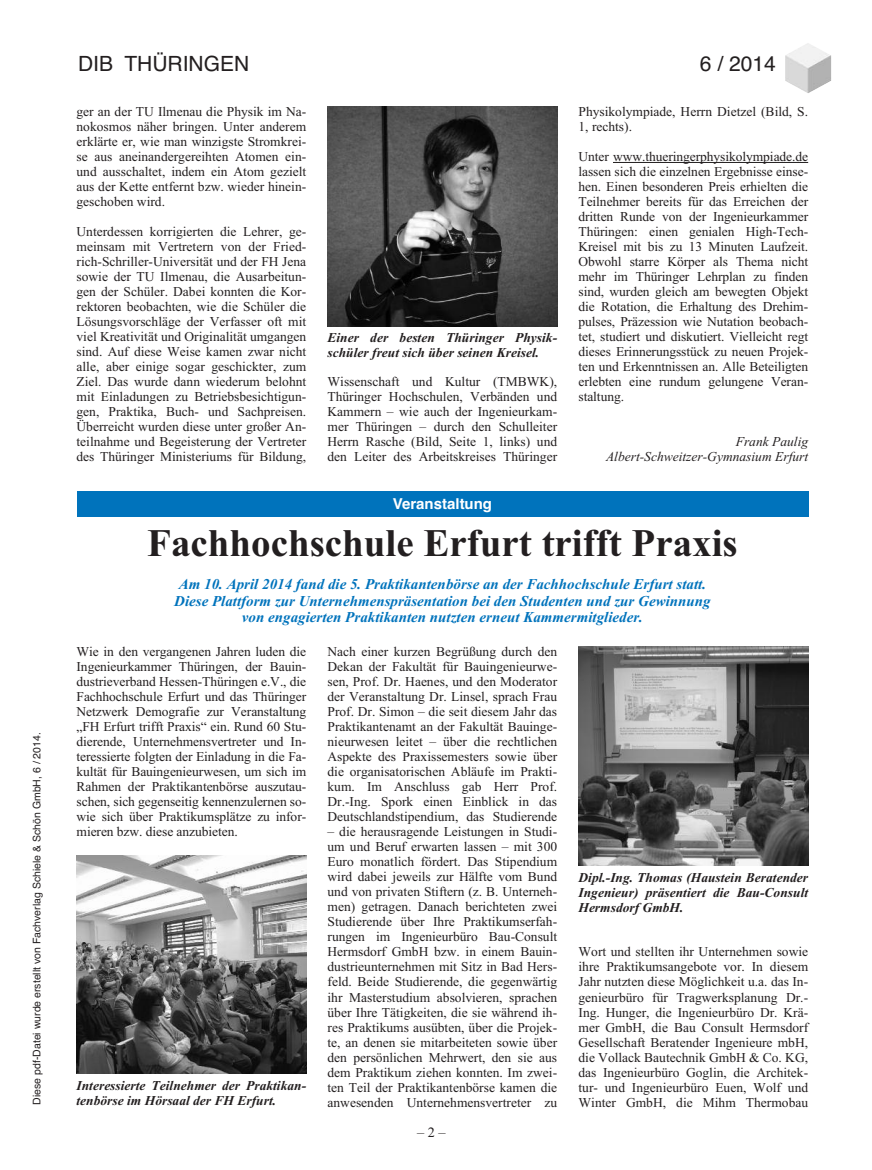
<style>
.page{position:relative;width:872px;height:1170px;background:#fff}
.page>*{position:absolute;margin:0;border:0;box-sizing:border-box;transform-origin:0 0}
.t1{font:700 39px "Times New Roman";color:#231f20}
.t2{font:21px "Helvetica";color:#231f20}
.t3{font:italic 700 15px/16.5px "Times New Roman";color:#0073bc;text-align:center}
.t4{font:700 15px "Helvetica";color:#fff}
.t5{font:13.5px/15px "Times New Roman";color:#231f20;text-align:justify}
.t6{font:italic 700 13.5px/15px "Times New Roman";color:#231f20}
.t7{font:italic 13.5px/15px "Times New Roman";color:#231f20;text-align:right}
.t8{font:10.5px "Helvetica";color:#231f20}
</style>
<div class="page">
<hr style="left:76px;top:63px;width:224px;height:1px;background:#00aeef">
<img style="left:785px;top:43px;width:46px;height:50px">
<div style="left:77px;top:54px;width:700px;height:31px;background:#fff"></div>
<hr style="left:613px;top:162px;width:195px;height:1px;background:#231f20">
<div style="left:77px;top:491px;width:731px;height:26px;background:#0073bc"></div>
<img style="left:327px;top:106px;width:230px;height:220px">
<img style="left:77px;top:855px;width:229px;height:218px">
<img style="left:578px;top:646px;width:230px;height:219px">
<p class="t8" style="left:31px;top:1104px;width:374px;rotate:-90deg">Diese pdf-Datei wurde erstellt von Fachverlag Schiele &amp; Schön GmbH, 6 / 2014.</p>
<h2 class="t2" style="left:78px;top:52px;width:173px">DIB THÜRINGEN</h2>
<h2 class="t2" style="left:700px;top:52px;width:77px">6 / 2014</h2>
<p class="t5" style="left:77px;top:104px;width:231px">ger an der TU Ilmenau die Physik im Na&shy;nokosmos näher bringen. Unter anderem erklärte er, wie man winzigste Stromkrei&shy;se aus aneinandergereihten Atomen ein&shy;und ausschaltet, indem ein Atom gezielt aus der Kette entfernt bzw. wieder hinein&shy;geschoben wird.</p>
<p class="t5" style="left:77px;top:224px;width:231px">Unterdessen korrigierten die Lehrer, ge&shy;meinsam mit Vertretern von der Fried&shy;rich-Schriller-Universität und der FH Jena sowie der TU Ilmenau, die Ausarbeitun&shy;gen der Schüler. Dabei konnten die Kor&shy;rektoren beobachten, wie die Schüler die Lösungsvorschläge der Verfasser oft mit viel Kreativität und Originalität umgangen sind. Auf diese Weise kamen zwar nicht alle, aber einige sogar geschickter, zum Ziel. Das wurde dann wiederum belohnt mit Einladungen zu Betriebsbesichtigun&shy;gen, Praktika, Buch- und Sachpreisen.<br>Überreicht wurden diese unter großer An&shy;teilnahme und Begeisterung der Vertreter des Thüringer Ministeriums für Bildung,</p>
<p class="t6" style="left:327px;top:330px;width:231px">Einer der besten Thüringer Physik&shy;schüler freut sich über seinen Kreisel.</p>
<p class="t5" style="left:327px;top:374px;width:231px">Wissenschaft und Kultur (TMBWK), Thüringer Hochschulen, Verbänden und Kammern – wie auch der Ingenieurkam&shy;mer Thüringen – durch den Schulleiter Herrn Rasche (Bild, Seite 1, links) und den Leiter des Arbeitskreises Thüringer</p>
<p class="t4" style="left:393px;top:494px;width:101px">Veranstaltung</p>
<p class="t5" style="left:578px;top:104px;width:231px">Physikolympiade, Herrn Dietzel (Bild, S.<br>1, rechts).</p>
<p class="t5" style="left:578px;top:149px;width:231px">Unter www.thueringerphysikolympiade.de lassen sich die einzelnen Ergebnisse einse&shy;hen. Einen besonderen Preis erhielten die Teilnehmer bereits für das Erreichen der dritten Runde von der Ingenieurkammer Thüringen: einen genialen High-Tech-Kreisel mit bis zu 13 Minuten Laufzeit.<br>Obwohl starre Körper als Thema nicht mehr im Thüringer Lehrplan zu finden sind, wurden gleich am bewegten Objekt die Rotation, die Erhaltung des Drehim&shy;pulses, Präzession wie Nutation beobach&shy;tet, studiert und diskutiert. Vielleicht regt dieses Erinnerungsstück zu neuen Projek&shy;ten und Erkenntnissen an. Alle Beteiligten erlebten eine rundum gelungene Veran&shy;staltung.</p>
<p class="t7" style="left:606px;top:434px;width:204px">Frank Paulig<br>Albert-Schweitzer-Gymnasium Erfurt</p>
<h1 class="t1" style="left:147px;top:520px;width:592px">Fachhochschule Erfurt trifft Praxis</h1>
<p class="t3" style="left:174px;top:576px;width:538px">Am 10. April 2014 fand die 5. Praktikantenbörse an der Fachhochschule Erfurt statt.<br>Diese Plattform zur Unternehmenspräsentation bei den Studenten und zur Gewinnung von engagierten Praktikanten nutzten erneut Kammermitglieder.</p>
<p class="t5" style="left:77px;top:644px;width:231px">Wie in den vergangenen Jahren luden die Ingenieurkammer Thüringen, der Bauin&shy;dustrieverband Hessen-Thüringen e.V., die Fachhochschule Erfurt und das Thüringer Netzwerk Demografie zur Veranstaltung „FH Erfurt trifft Praxis“ ein. Rund 60 Stu&shy;dierende, Unternehmensvertreter und In&shy;teressierte folgten der Einladung in die Fa&shy;kultät für Bauingenieurwesen, um sich im Rahmen der Praktikantenbörse auszutau&shy;schen, sich gegenseitig kennenzulernen so&shy;wie sich über Praktikumsplätze zu infor&shy;mieren bzw. diese anzubieten.</p>
<p class="t5" style="left:327px;top:644px;width:231px">Nach einer kurzen Begrüßung durch den Dekan der Fakultät für Bauingenieurwe&shy;sen, Prof. Dr. Haenes, und den Moderator der Veranstaltung Dr. Linsel, sprach Frau Prof. Dr. Simon – die seit diesem Jahr das Praktikantenamt an der Fakultät Bauinge&shy;nieurwesen leitet – über die rechtlichen Aspekte des Praxissemesters sowie über die organisatorischen Abläufe im Prakti&shy;kum. Im Anschluss gab Herr Prof.<br>Dr.-Ing. Spork einen Einblick in das Deutschlandstipendium, das Studierende</p>
<p class="t5" style="left:327px;top:824px;width:231px">– die herausragende Leistungen in Studi&shy;um und Beruf erwarten lassen – mit 300<br>Euro monatlich fördert. Das Stipendium wird dabei jeweils zur Hälfte vom Bund und von privaten Stiftern (z. B. Unterneh&shy;men) getragen. Danach berichteten zwei Studierende über Ihre Praktikumserfah&shy;rungen im Ingenieurbüro Bau-Consult Hermsdorf GmbH bzw. in einem Bauin&shy;dustrieunternehmen mit Sitz in Bad Hers&shy;feld. Beide Studierende, die gegenwärtig ihr Masterstudium absolvieren, sprachen über Ihre Tätigkeiten, die sie während ih&shy;res Praktikums ausübten, über die Projek&shy;te, an denen sie mitarbeiteten sowie über den persönlichen Mehrwert, den sie aus dem Praktikum ziehen konnten. Im zwei&shy;ten Teil der Praktikantenbörse kamen die anwesenden Unternehmensvertreter zu</p>
<p class="t6" style="left:77px;top:1077px;width:231px">Interessierte Teilnehmer der Praktikan&shy;tenbörse im Hörsaal der FH Erfurt.</p>
<p class="t6" style="left:578px;top:869px;width:231px;text-align:justify">Dipl.-Ing. Thomas (Haustein Beratender Ingenieur) präsentiert die Bau-Consult Hermsdorf GmbH.</p>
<p class="t5" style="left:578px;top:944px;width:231px">Wort und stellten ihr Unternehmen sowie ihre Praktikumsangebote vor. In diesem Jahr nutzten diese Möglichkeit u.a. das In&shy;genieurbüro für Tragwerksplanung Dr.- Ing. Hunger, die Ingenieurbüro Dr. Krä&shy;mer GmbH, die Bau Consult Hermsdorf Gesellschaft Beratender Ingenieure mbH, die Vollack Bautechnik GmbH &amp; Co. KG, das Ingenieurbüro Goglin, die Architek&shy;tur- und Ingenieurbüro Euen, Wolf und Winter GmbH, die Mihm Thermobau</p>
</div>
